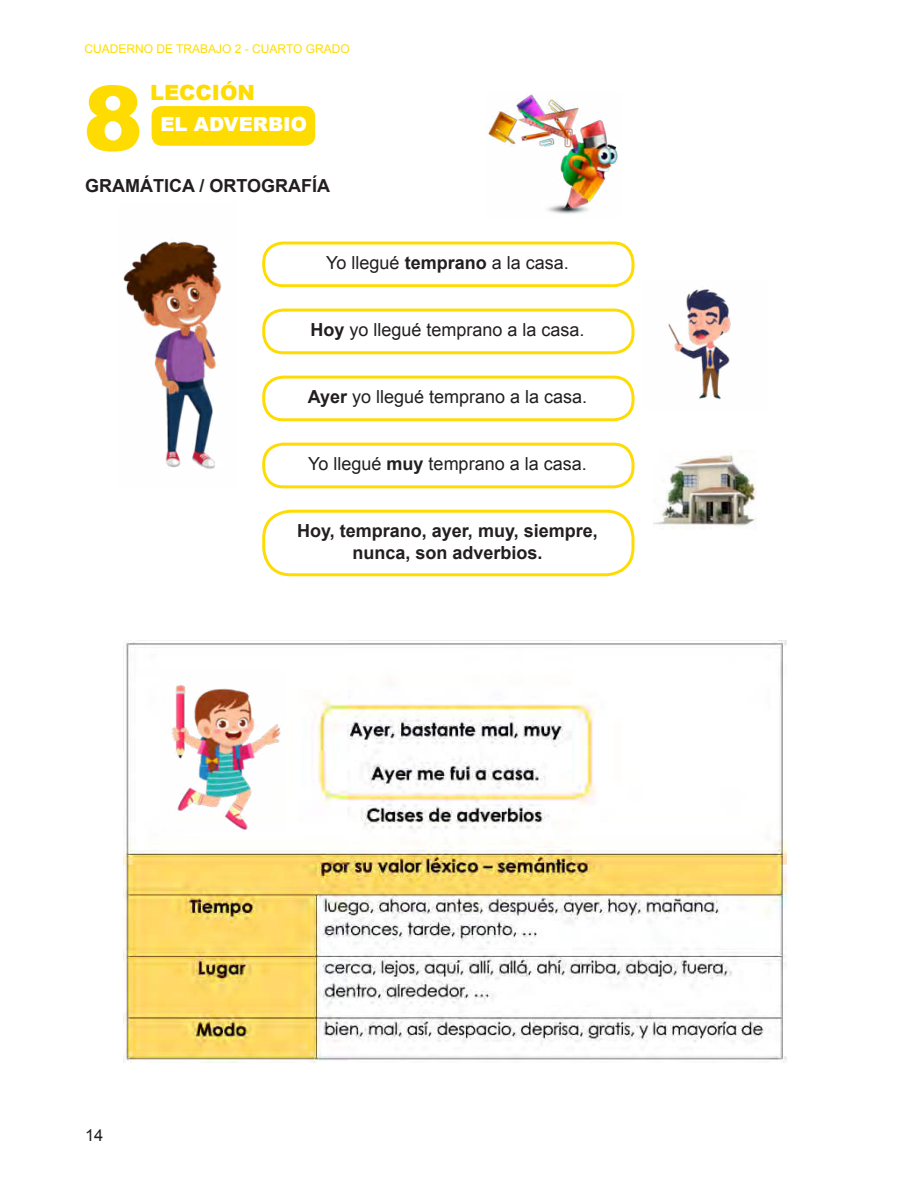
<style>
.page{position:relative;width:918px;height:1188px;background:#fff}
.page>*{position:absolute;margin:0;border:0;box-sizing:border-box;transform-origin:0 0}
.t1{font:900 90px "Arial";color:#ffdc01}
.t2{font:900 21px "Arial";color:#ffdc01}
.t3{font:900 19.5px "Arial";color:#fff}
.t4{font:18px "Arial";color:#231f20}
.t5{font:700 18px/21.6px "Arial";color:#231f20;text-align:center}
.t6{font:16.5px "Arial";color:#231f20}
.t7{font:12px "Arial";color:#ffdc01}
.s1{font-weight:700}
</style>
<div class="page">
<div style="left:262px;top:242px;width:372px;height:45px;border:3px solid #ffdc01;border-radius:20px"></div>
<div style="left:262px;top:309px;width:372px;height:45px;border:3px solid #ffdc01;border-radius:20px"></div>
<div style="left:262px;top:376px;width:372px;height:45px;border:3px solid #ffdc01;border-radius:20px"></div>
<div style="left:262px;top:443px;width:372px;height:45px;border:3px solid #ffdc01;border-radius:20px"></div>
<div style="left:262px;top:510px;width:372px;height:66px;border:3px solid #ffdc01;border-radius:27px"></div>
<img style="left:123px;top:241px;width:98px;height:228px">
<img style="left:668px;top:289px;width:63px;height:111px">
<img style="left:653px;top:453px;width:103px;height:76px">
<img style="left:124px;top:640px;width:662px;height:422px">
<img style="left:161px;top:671px;width:124px;height:161px">
<img style="left:488px;top:94px;width:130px;height:120px">
<div style="left:152px;top:106px;width:163px;height:40px;background:#ffdc01;border-radius:10px"></div>
<p class="t7" style="left:85px;top:45px;width:267px">CUADERNO DE TRABAJO 2 - CUARTO GRADO</p>
<h1 class="t1" style="left:83px;top:67px;width:62px">8</h1>
<p class="t2" style="left:150px;top:81px;width:106px">LECCIÓN</p>
<p class="t3" style="left:160px;top:113px;width:148px">EL ADVERBIO</p>
<p class="t5" style="left:85px;top:175px;width:246px">GRAMÁTICA / ORTOGRAFÍA</p>
<p class="t4" style="left:326px;top:256px;width:244px">Yo llegué <span class="s1">temprano</span> a la casa.</p>
<p class="t4" style="left:310px;top:323px;width:276px"><span class="s1">Hoy</span> yo llegué temprano a la casa.</p>
<p class="t4" style="left:308px;top:390px;width:281px"><span class="s1">Ayer</span> yo llegué temprano a la casa.</p>
<p class="t4" style="left:308px;top:457px;width:280px">Yo llegué <span class="s1">muy</span> temprano a la casa.</p>
<p class="t5" style="left:297px;top:520px;width:302px">Hoy, temprano, ayer, muy, siempre, nunca, son adverbios.</p>
<p class="t6" style="left:85px;top:1129px;width:20px">14</p>
</div>
